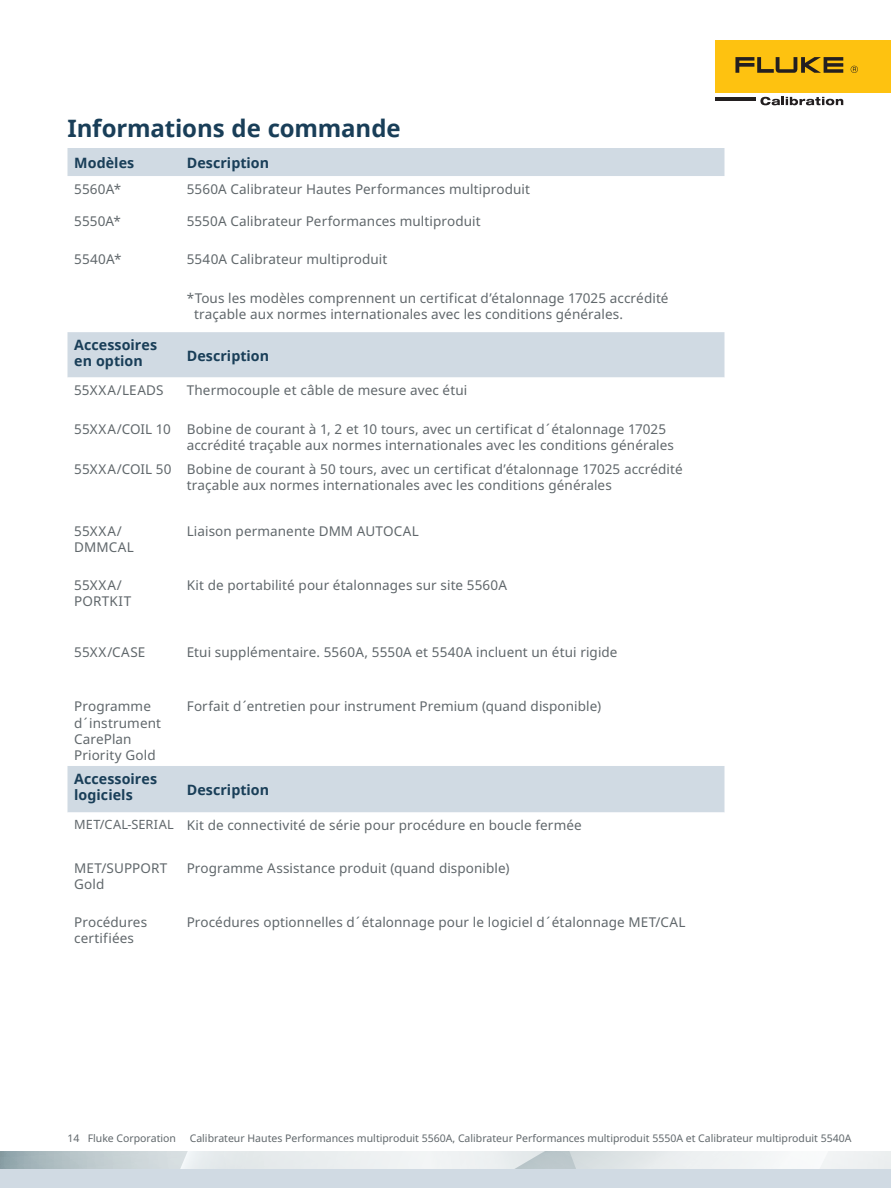
<style>
.page{position:relative;width:891px;height:1188px;background:#fff}
.page>*{position:absolute;margin:0;border:0;box-sizing:border-box;transform-origin:0 0}
.Specifications_heade{font:700 24px "Noto Sans";letter-spacing:-.005em;color:#193e58}
.Ordering_info_subhea{font:700 14.25px/15.8px "Noto Sans";letter-spacing:.005em;color:#193e58}
.Ordering_info_body{font:13.5px/16.2px "Noto Sans";letter-spacing:.01em;color:#60676b}
.Ordering_info_body-2{font:12.75px "Noto Sans";letter-spacing:.02em;color:#60676b}
.t1{font:10.5px "Noto Sans";color:#60676b}
</style>
<div class="page">
<div style="left:716px;top:40px;width:175px;height:53px;background:#fec210"></div>
<svg style="left:735px;top:57px;width:108px;height:16px"></svg>
<svg style="left:851px;top:66px;width:7px;height:7px"></svg>
<hr style="left:716px;top:97px;width:40px;height:4px;background:#231f20">
<svg style="left:760px;top:97px;width:83px;height:8px"></svg>
<svg style="left:0;top:1152px;width:891px;height:18px"></svg>
<div style="left:0;top:1170px;width:891px;height:18px;background:#d0dae3"></div>
<svg style="left:68px;top:148px;width:656px;height:230px"></svg>
<div style="left:68px;top:766px;width:656px;height:47px;background:#d0dae3"></div>
<p class="Specifications_heade" style="left:68px;top:111px;width:335px">Informations de commande</p>
<p class="Ordering_info_subhea" style="left:74px;top:155px;width:62px">Modèles</p>
<p class="Ordering_info_subhea" style="left:187px;top:155px;width:84px">Description</p>
<p class="Ordering_info_body" style="left:74px;top:181px;width:48px">5560A*</p>
<p class="Ordering_info_body" style="left:187px;top:181px;width:345px">5560A Calibrateur Hautes Performances multiproduit</p>
<p class="Ordering_info_body" style="left:74px;top:213px;width:48px">5550A*</p>
<p class="Ordering_info_body" style="left:187px;top:213px;width:296px">5550A Calibrateur Performances multiproduit</p>
<p class="Ordering_info_body" style="left:74px;top:251px;width:49px">5540A*</p>
<p class="Ordering_info_body" style="left:187px;top:251px;width:202px">5540A Calibrateur multiproduit</p>
<p class="Ordering_info_body" style="left:194px;top:289px;width:476px;text-indent:-8px">*Tous les modèles comprennent un certificat d’étalonnage 17025 accrédité traçable aux normes internationales avec les conditions générales.</p>
<p class="Ordering_info_subhea" style="left:74px;top:338px;width:84px">Accessoires en option</p>
<p class="Ordering_info_subhea" style="left:187px;top:348px;width:84px">Description</p>
<p class="Ordering_info_body" style="left:74px;top:382px;width:91px">55XXA/LEADS</p>
<p class="Ordering_info_body" style="left:187px;top:382px;width:282px">Thermocouple et câble de mesure avec étui</p>
<p class="Ordering_info_body" style="left:74px;top:421px;width:98px">55XXA/COIL 10</p>
<p class="Ordering_info_body" style="left:187px;top:421px;width:489px">Bobine de courant à 1, 2 et 10 tours, avec un certificat d´étalonnage 17025 accrédité traçable aux normes internationales avec les conditions générales</p>
<p class="Ordering_info_body" style="left:74px;top:460px;width:99px">55XXA/COIL 50</p>
<p class="Ordering_info_body" style="left:187px;top:460px;width:497px">Bobine de courant à 50 tours, avec un certificat d’étalonnage 17025 accrédité traçable aux normes internationales avec les conditions générales</p>
<p class="Ordering_info_body" style="left:74px;top:523px;width:61px">55XXA/<br>DMMCAL</p>
<p class="Ordering_info_body" style="left:187px;top:523px;width:234px">Liaison permanente DMM AUTOCAL</p>
<p class="Ordering_info_body" style="left:74px;top:577px;width:58px">55XXA/<br>PORTKIT</p>
<p class="Ordering_info_body" style="left:187px;top:577px;width:322px">Kit de portabilité pour étalonnages sur site 5560A</p>
<p class="Ordering_info_body" style="left:74px;top:644px;width:73px">55XX/CASE</p>
<p class="Ordering_info_body" style="left:187px;top:644px;width:432px">Etui supplémentaire. 5560A, 5550A et 5540A incluent un étui rigide</p>
<p class="Ordering_info_body" style="left:74px;top:698px;width:88px">Programme d´instrument<br>CarePlan<br>Priority Gold</p>
<p class="Ordering_info_body" style="left:187px;top:698px;width:416px">Forfait d´entretien pour instrument Premium (quand disponible)</p>
<p class="Ordering_info_subhea" style="left:74px;top:772px;width:84px">Accessoires logiciels</p>
<p class="Ordering_info_subhea" style="left:187px;top:783px;width:84px">Description</p>
<p class="Ordering_info_body-2" style="left:74px;top:816px;width:101px">MET/CAL-SERIAL</p>
<p class="Ordering_info_body" style="left:187px;top:817px;width:397px">Kit de connectivité de série pour procédure en boucle fermée</p>
<p class="Ordering_info_body" style="left:74px;top:860px;width:94px">MET/SUPPORT<br>Gold</p>
<p class="Ordering_info_body" style="left:187px;top:860px;width:324px">Programme Assistance produit (quand disponible)</p>
<p class="Ordering_info_body" style="left:74px;top:914px;width:74px">Procédures certifiées</p>
<p class="Ordering_info_body" style="left:187px;top:914px;width:500px">Procédures optionnelles d´étalonnage pour le logiciel d´étalonnage MET/CAL</p>
<p class="t1" style="left:68px;top:1131px;width:110px">14 Fluke Corporation</p>
<p class="t1" style="left:190px;top:1131px;width:663px">Calibrateur Hautes Performances multiproduit 5560A, Calibrateur Performances multiproduit 5550A et Calibrateur multiproduit 5540A</p>
</div>
